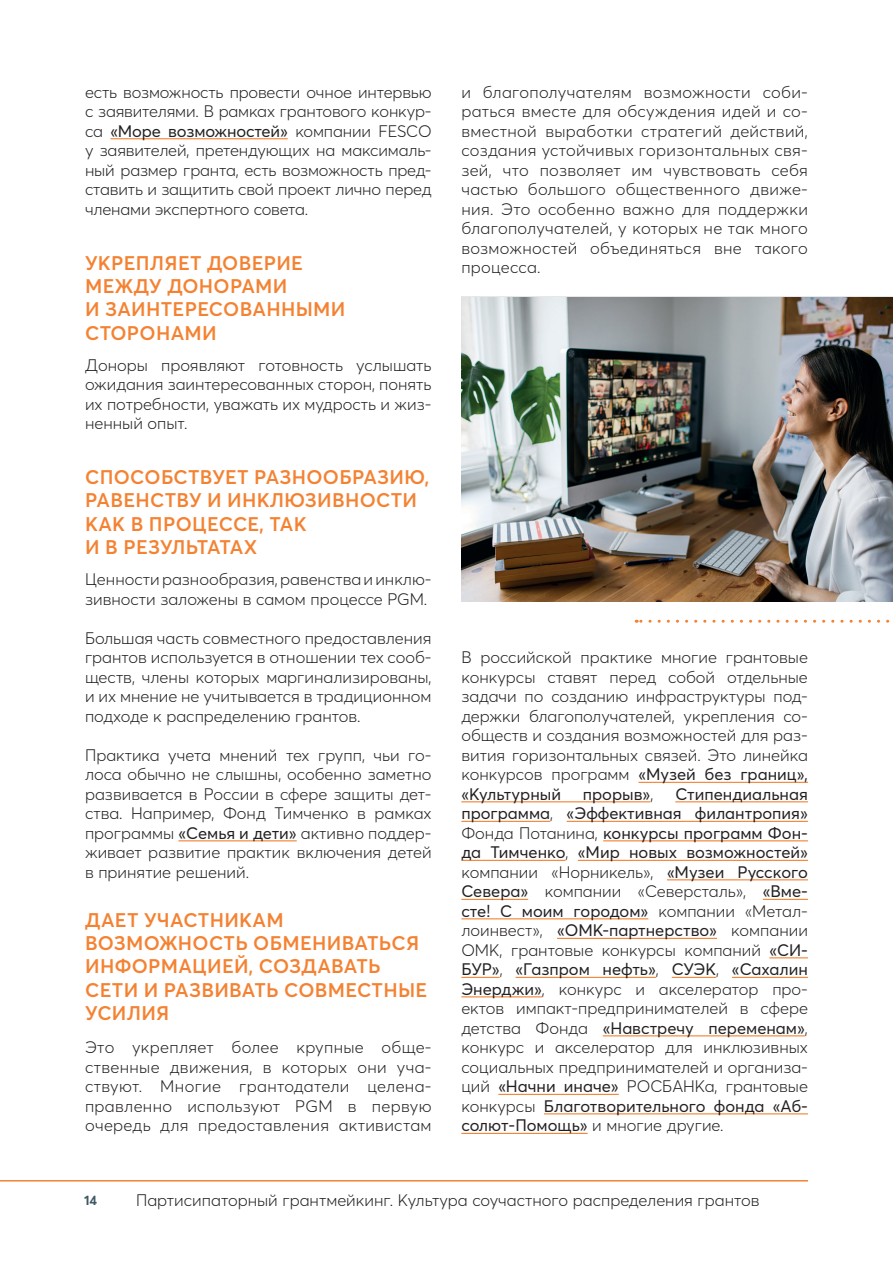
<style>
.page{position:relative;width:893px;height:1263px;background:#fff}
.page>*{position:absolute;margin:0;border:0;box-sizing:border-box;transform-origin:0 0}
.t1{font:600 19.5px/23.4px "Averta CY";letter-spacing:.015em;color:#f48232}
.text{font:300 16.5px/19.5px "Averta CY";color:#231f20;text-align:justify}
.text-2{font:16.5px "Averta CY";color:#231f20}
.t2{font:700 13.5px "Averta CY";color:#3f5864}
.s1{font-weight:400}
.s2{font-weight:300}
</style>
<div class="page">
<hr style="left:0;top:1180px;width:808px;height:1px;background:#f48232">
<hr style="left:638px;top:782px;width:170px;height:1px;background:#f48232">
<hr style="left:461px;top:801px;width:189px;height:1px;background:#f48232">
<hr style="left:675px;top:801px;width:133px;height:1px;background:#f48232">
<hr style="left:461px;top:821px;width:89px;height:1px;background:#f48232">
<hr style="left:567px;top:821px;width:241px;height:1px;background:#f48232">
<hr style="left:603px;top:840px;width:205px;height:1px;background:#f48232">
<hr style="left:461px;top:860px;width:104px;height:1px;background:#f48232">
<hr style="left:578px;top:860px;width:230px;height:1px;background:#f48232">
<hr style="left:667px;top:879px;width:141px;height:1px;background:#f48232">
<hr style="left:461px;top:899px;width:67px;height:1px;background:#f48232">
<hr style="left:763px;top:899px;width:45px;height:1px;background:#f48232">
<hr style="left:461px;top:918px;width:187px;height:1px;background:#f48232">
<hr style="left:557px;top:938px;width:160px;height:1px;background:#f48232">
<hr style="left:769px;top:957px;width:39px;height:1px;background:#f48232">
<hr style="left:461px;top:977px;width:39px;height:1px;background:#f48232">
<hr style="left:516px;top:977px;width:140px;height:1px;background:#f48232">
<hr style="left:672px;top:977px;width:44px;height:1px;background:#f48232">
<hr style="left:732px;top:977px;width:76px;height:1px;background:#f48232">
<hr style="left:461px;top:996px;width:81px;height:1px;background:#f48232">
<hr style="left:603px;top:1035px;width:202px;height:1px;background:#f48232">
<hr style="left:498px;top:1094px;width:121px;height:1px;background:#f48232">
<hr style="left:544px;top:1113px;width:264px;height:1px;background:#f48232">
<hr style="left:461px;top:1133px;width:127px;height:1px;background:#f48232">
<img style="left:461px;top:297px;width:432px;height:305px">
<svg style="left:636px;top:620px;width:254px;height:3px"></svg>
<hr style="left:110px;top:138px;width:178px;height:1px;background:#f48232">
<hr style="left:178px;top:840px;width:119px;height:1px;background:#f48232">
<p class="text" style="left:85px;top:81px;width:348px">есть возможность провести очное интервью с заявителями. В рамках грантового конкур&shy;са <span class="s1">«Море возможностей»</span> компании FESCO у заявителей, претендующих на максималь&shy;ный размер гранта, есть возможность пред&shy;ставить и защитить свой проект лично перед членами экспертного совета.</p>
<h2 class="t1" style="left:85px;top:250px;width:262px">УКРЕПЛЯЕТ ДОВЕРИЕ<br>МЕЖДУ ДОНОРАМИ<br>И ЗАИНТЕРЕСОВАННЫМИ<br>СТОРОНАМИ</h2>
<p class="text" style="left:85px;top:354px;width:348px">Доноры проявляют готовность услышать ожидания заинтересованных сторон, понять их потребности, уважать их мудрость и жиз&shy;ненный опыт.</p>
<h2 class="t1" style="left:85px;top:465px;width:346px">СПОСОБСТВУЕТ РАЗНООБРАЗИЮ,<br>РАВЕНСТВУ И ИНКЛЮЗИВНОСТИ<br>КАК В ПРОЦЕССЕ, ТАК<br>И В РЕЗУЛЬТАТАХ</h2>
<p class="text" style="left:85px;top:569px;width:348px">Ценности разнообразия, равенства и инклю&shy;зивности заложены в самом процессе PGM.</p>
<p class="text" style="left:85px;top:627px;width:348px">Большая часть совместного предоставления грантов используется в отношении тех сооб&shy;ществ, члены которых маргинализированы, и их мнение не учитывается в традиционном подходе к распределению грантов.</p>
<p class="text" style="left:85px;top:744px;width:348px">Практика учета мнений тех групп, чьи го&shy;лоса обычно не слышны, особенно заметно развивается в России в сфере защиты дет&shy;ства. Например, Фонд Тимченко в рамках программы <span class="s1">«Семья и дети»</span> активно поддер&shy;живает развитие практик включения детей в принятие решений.</p>
<h2 class="t1" style="left:85px;top:907px;width:344px">ДАЕТ УЧАСТНИКАМ<br>ВОЗМОЖНОСТЬ ОБМЕНИВАТЬСЯ<br>ИНФОРМАЦИЕЙ, СОЗДАВАТЬ<br>СЕТИ И РАЗВИВАТЬ СОВМЕСТНЫЕ<br>УСИЛИЯ</h2>
<p class="text" style="left:85px;top:1037px;width:348px">Это укрепляет более крупные обще&shy;ственные движения, в которых они уча&shy;ствуют. Многие грантодатели целена&shy;правленно используют PGM в первую очередь для предоставления активистам</p>
<p class="text" style="left:461px;top:81px;width:348px">и благополучателям возможности соби&shy;раться вместе для обсуждения идей и со&shy;вместной выработки стратегий действий, создания устойчивых горизонтальных свя&shy;зей, что позволяет им чувствовать себя частью большого общественного движе&shy;ния. Это особенно важно для поддержки благополучателей, у которых не так много возможностей объединяться вне такого процесса.</p>
<p class="text" style="left:461px;top:647px;width:348px">В российской практике многие грантовые конкурсы ставят перед собой отдельные задачи по созданию инфраструктуры под&shy;держки благополучателей, укрепления со&shy;обществ и создания возможностей для раз&shy;вития горизонтальных связей. Это линейка конкурсов программ <span class="s1">«Музей без границ», «Культурный</span></p>
<p class="text" style="left:461px;top:783px;width:348px;text-indent:214px"><span class="s1">Стипендиальная программа</span>, <span class="s1">«Эффективная филантропия» </span>Фонда Потанина, <span class="s1">конкурсы программ Фон&shy;да Тимченко</span>, <span class="s1">«Мир новых возможностей» </span>компании «Норникель», <span class="s1">«Музеи Русского Севера»</span> компании «Северсталь», <span class="s1">«Вме&shy;сте! С моим городом»</span> компании «Метал&shy;лоинвест», <span class="s1">«ОМК-партнерство»</span> компании ОМК, грантовые конкурсы компаний <span class="s1">«СИ-БУР»</span>, <span class="s1">«Газпром нефть»</span>, <span class="s1">СУЭК</span>, <span class="s1">«Сахалин Энерджи»</span>, конкурс и акселератор про&shy;ектов импакт-предпринимателей в сфере детства Фонда <span class="s1">«Навстречу переменам»</span>, конкурс и акселератор для инклюзивных социальных предпринимателей и организа&shy;ций <span class="s1">«Начни иначе»</span> РОСБАНКа, грантовые конкурсы <span class="s1">Благотворительного фонда «Аб&shy;солют-Помощь»</span> и многие другие.</p>
<p class="text-2" style="left:583px;top:782px;width:72px">прорыв»<span class="s2">,</span></p>
<p class="t2" style="left:84px;top:1190px;width:15px">14</p>
<p class="text" style="left:136px;top:1189px;width:625px">Партисипаторный грантмейкинг. Культура соучастного распределения грантов</p>
</div>
